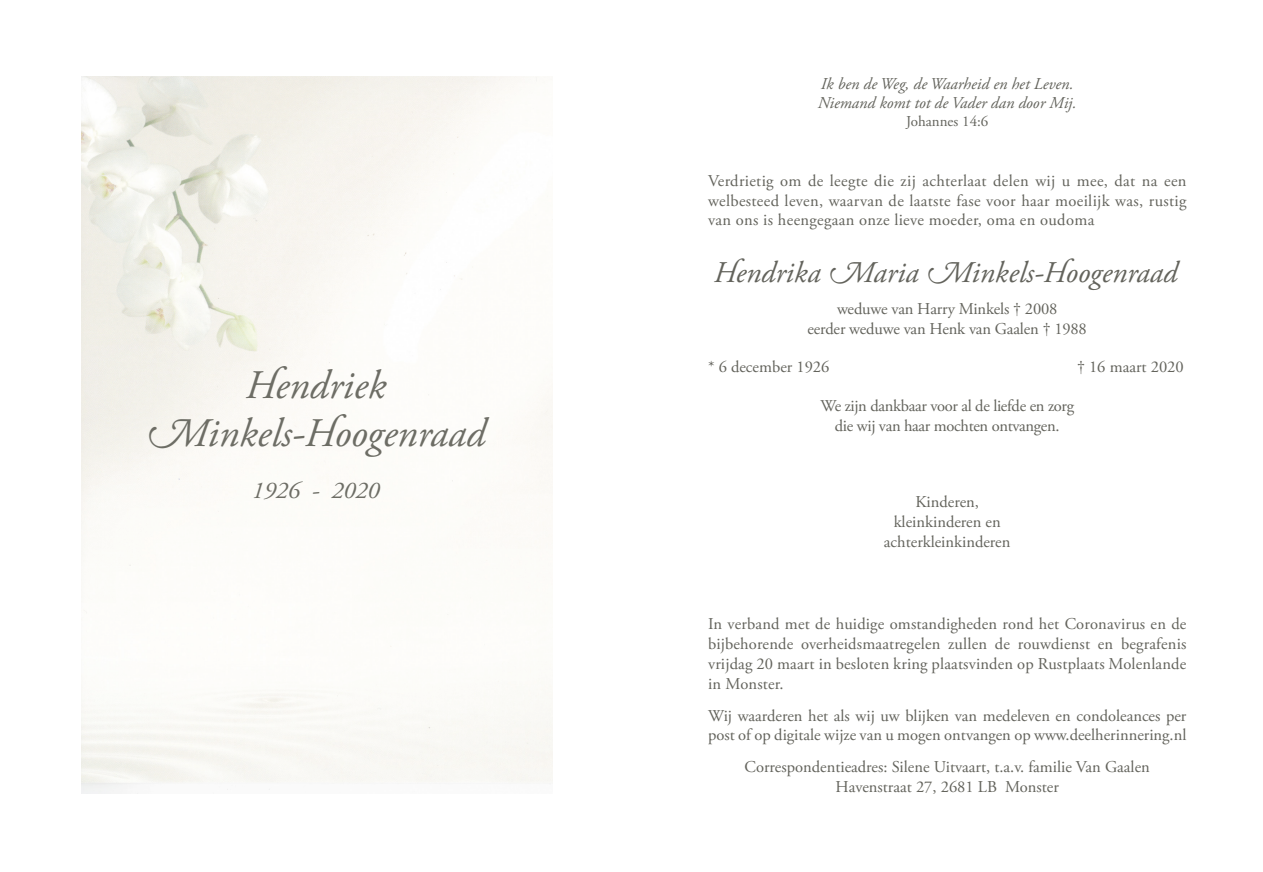
<style>
.page{position:relative;width:1263px;height:872px;background:#fff}
.page>*{position:absolute;margin:0;border:0;box-sizing:border-box;transform-origin:0 0}
.t1{font:italic 40.5px "Adobe Garamond Pro";color:#6d6d65}
.t2{font:italic 30px "Adobe Garamond Pro";color:#63635c}
.t3{font:italic 24px "Adobe Garamond Pro";color:#6d6d65}
.t4{font:16.5px/19.8px "Adobe Garamond Pro";color:#63635c;text-align:justify}
.t5{font:italic 16.5px "Adobe Garamond Pro";color:#63635c}
.t6{font:16.5px "Adobe Garamond Pro";letter-spacing:-.02em;color:#63635c}
.t7{font:15px "Adobe Garamond Pro";color:#63635c}
</style>
<div class="page">
<img style="left:81px;top:77px;width:472px;height:716px">
<p class="t1" style="left:245px;top:360px;width:142px">Hendriek</p>
<p class="t1" style="left:146px;top:409px;width:340px">Minkels-Hoogenraad</p>
<p class="t3" style="left:252px;top:475px;width:129px">1926 - 2020</p>
<p class="t5" style="left:821px;top:73px;width:254px">Ik ben de Weg, de Waarheid en het Leven.</p>
<p class="t5" style="left:818px;top:93px;width:260px">Niemand komt tot de Vader dan door Mij.</p>
<p class="t7" style="left:906px;top:113px;width:84px">Johannes 14:6</p>
<p class="t4" style="left:708px;top:171px;width:480px">Verdrietig om de leegte die zij achterlaat delen wij u mee, dat na een welbesteed leven, waarvan de laatste fase voor haar moeilijk was, rustig van ons is heengegaan onze lieve moeder, oma en oudoma</p>
<p class="t2" style="left:714px;top:255px;width:465px">Hendrika Maria Minkels-Hoogenraad</p>
<p class="t4" style="left:837px;top:300px;width:222px">weduwe van Harry Minkels † 2008</p>
<p class="t4" style="left:807px;top:319px;width:281px">eerder weduwe van Henk van Gaalen † 1988</p>
<p class="t4" style="left:708px;top:357px;width:123px">* 6 december 1926</p>
<p class="t4" style="left:1077px;top:357px;width:108px">† 16 maart 2020</p>
<p class="t6" style="left:820px;top:396px;width:255px">We zijn dankbaar voor al de liefde en zorg</p>
<p class="t6" style="left:835px;top:416px;width:226px">die wij van haar mochten ontvangen.</p>
<p class="t4" style="left:915px;top:492px;width:65px">Kinderen,</p>
<p class="t4" style="left:894px;top:512px;width:109px">kleinkinderen en</p>
<p class="t4" style="left:884px;top:532px;width:128px">achterkleinkinderen</p>
<p class="t4" style="left:708px;top:615px;width:480px">In verband met de huidige omstandigheden rond het Coronavirus en de bijbehorende overheidsmaatregelen zullen de rouwdienst en begrafenis vrijdag 20 maart in besloten kring plaatsvinden op Rustplaats Molenlande in Monster.</p>
<p class="t4" style="left:708px;top:706px;width:480px">Wij waarderen het als wij uw blijken van medeleven en condoleances per post of op digitale wijze van u mogen ontvangen op www.deelherinnering.nl</p>
<p class="t4" style="left:744px;top:757px;width:407px">Correspondentieadres: Silene Uitvaart, t.a.v. familie Van Gaalen</p>
<p class="t4" style="left:835px;top:777px;width:225px">Havenstraat 27, 2681 LB Monster</p>
</div>
